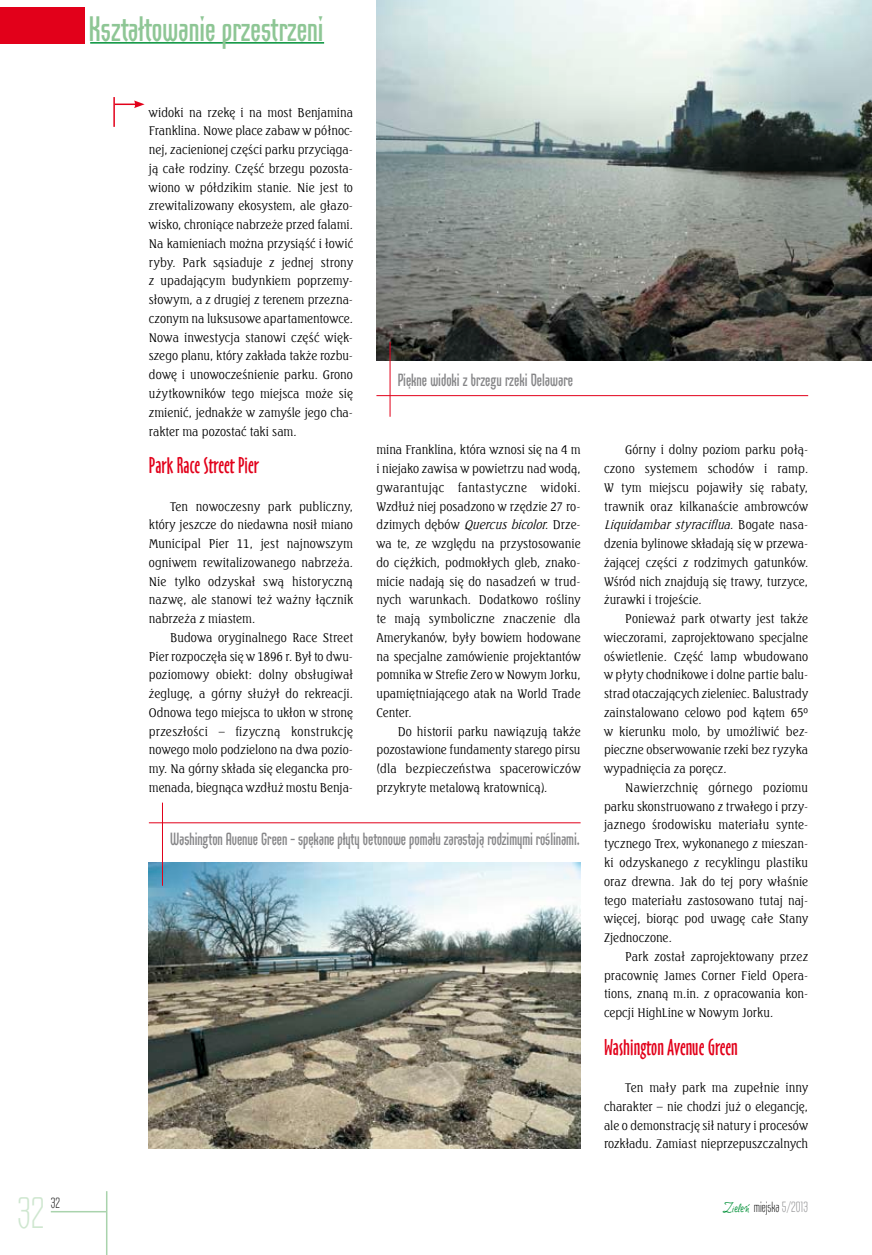
<style>
.page{position:relative;width:872px;height:1255px;background:#fff}
.page>*{position:absolute;margin:0;border:0;box-sizing:border-box;transform-origin:0 0}
.t1{font:300 45px "Orbon Pl ITC";color:#cfe7d0}
.t2{font:700 36px "Orbon Pl ITC";color:#8ec695}
.t3{font:21px "Oz Handicraft BTWGL4";color:#e2001a}
.t4{font:700 18px "Orbon Pl ITC";letter-spacing:-.005em;color:#868688}
.t5{font:300 15px "Orbon Pl ITC";color:#000}
.t6{font:300 12px/18.8px "Seagull TL";letter-spacing:.005em;color:#000;text-align:justify}
.s1{font-style:italic}
.s2{font-family:"ITC Studio Script Com";font-weight:400;color:#009037}
.s3{color:#868688}
</style>
<div class="page">
<img style="left:376px;top:0;width:496px;height:360px">
<hr style="left:106px;top:1191px;width:1px;height:63px;background:#a9d3ac">
<hr style="left:51px;top:1210px;width:55px;height:2px;background:#a9d3ac">
<div style="left:0;top:7px;width:85px;height:37px;background:#e2001a"></div>
<hr style="left:90px;top:42px;width:234px;height:2px;background:#009037">
<hr style="left:113px;top:97px;width:2px;height:30px;background:#e2001a">
<hr style="left:115px;top:103px;width:21px;height:2px;background:#e2001a">
<svg style="left:134px;top:100px;width:11px;height:8px"></svg>
<hr style="left:390px;top:342px;width:1px;height:75px;background:#e2001a">
<hr style="left:376px;top:395px;width:432px;height:1px;background:#e2001a">
<img style="left:149px;top:862px;width:431px;height:286px">
<hr style="left:162px;top:802px;width:1px;height:83px;background:#e2001a">
<hr style="left:149px;top:822px;width:431px;height:1px;background:#e2001a">
<h2 class="t2" style="left:89px;top:10px;width:236px">Kształtowanie przestrzeni</h2>
<p class="t6" style="left:149px;top:102px;width:206px">widoki na rzekę i na most Benjamina Franklina. Nowe place zabaw w północ&shy;nej, zacienionej części parku przyciąga&shy;ją całe rodziny. Część brzegu pozosta&shy;wiono w półdzikim stanie. Nie jest to zrewitalizowany ekosystem, ale głazo&shy;wisko, chroniące nabrzeże przed falami.<br>Na kamieniach można przysiąść i łowić ryby. Park sąsiaduje z jednej strony z upadającym budynkiem poprzemy&shy;słowym, a z drugiej z terenem przezna&shy;czonym na luksusowe apartamentowce.<br>Nowa inwestycja stanowi część więk&shy;szego planu, który zakłada także rozbu&shy;dowę i unowocześnienie parku. Grono użytkowników tego miejsca może się zmienić, jednakże w zamyśle jego cha&shy;rakter ma pozostać taki sam.</p>
<h3 class="t3" style="left:149px;top:451px;width:111px">Park Race Street Pier</h3>
<p class="t6" style="left:149px;top:496px;width:206px;text-indent:21px">Ten nowoczesny park publiczny, który jeszcze do niedawna nosił miano Municipal Pier 11, jest najnowszym ogniwem rewitalizowanego nabrzeża.<br>Nie tylko odzyskał swą historyczną nazwę, ale stanowi też ważny łącznik nabrzeża z miastem.</p>
<p class="t6" style="left:149px;top:627px;width:206px;text-indent:21px">Budowa oryginalnego Race Street Pier rozpoczęła się w 1896 r. Był to dwu&shy;poziomowy obiekt: dolny obsługiwał żeglugę, a górny służył do rekreacji.<br>Odnowa tego miejsca to ukłon w stronę przeszłości – fizyczną konstrukcję nowego molo podzielono na dwa pozio&shy;my. Na górny składa się elegancka pro&shy;menada, biegnąca wzdłuż mostu Benja-</p>
<h3 class="t4" style="left:398px;top:370px;width:177px">Piękne widoki z brzegu rzeki Delaware</h3>
<p class="t6" style="left:376px;top:440px;width:206px">mina Franklina, która wznosi się na 4 m i niejako zawisa w powietrzu nad wodą, gwarantując fantastyczne widoki.<br>Wzdłuż niej posadzono w rzędzie 27 ro&shy;dzimych dębów <span class="s1">Quercusbicolor</span>. Drze&shy;wa te, ze względu na przystosowanie do ciężkich, podmokłych gleb, znako&shy;micie nadają się do nasadzeń w trud&shy;nych warunkach. Dodatkowo rośliny te mają symboliczne znaczenie dla Amerykanów, były bowiem hodowane na specjalne zamówienie projektantów pomnika w Strefie Zero w Nowym Jorku, upamiętniającego atak na World Trade Center.</p>
<p class="t6" style="left:376px;top:721px;width:206px;text-indent:21px">Do historii parku nawiązują także pozostawione fundamenty starego pirsu (dla bezpieczeństwa spacerowiczów przykryte metalową kratownicą).</p>
<h3 class="t4" style="left:170px;top:829px;width:411px">Washington Avenue Green – spękane płyty betonowe pomału zarastają rodzimymi roślinami.</h3>
<p class="t6" style="left:604px;top:440px;width:206px;text-indent:21px">Górny i dolny poziom parku połą&shy;czono systemem schodów i ramp.<br>W tym miejscu pojawiły się rabaty, trawnik oraz kilkanaście ambrowców <span class="s1">Liquidambar styraciflua</span>. B o g a t e n a s a - dzenia bylinowe składają się w przewa&shy;żającej części z rodzimych gatunków.<br>Wśród nich znajdują się trawy, turzyce, żurawki i trojeście.</p>
<p class="t6" style="left:604px;top:609px;width:206px;text-indent:21px">Ponieważ park otwarty jest także wieczorami, zaprojektowano specjalne oświetlenie. Część lamp wbudowano w płyty chodnikowe i dolne partie balu&shy;strad otaczających zieleniec. Balustrady zainstalowano celowo pod kątem 65º w kierunku molo, by umożliwić bez&shy;pieczne obserwowanie rzeki bez ryzyka wypadnięcia za poręcz.</p>
<p class="t6" style="left:604px;top:777px;width:206px;text-indent:21px">Nawierzchnię górnego poziomu parku skonstruowano z trwałego i przy&shy;jaznego środowisku materiału synte&shy;tycznego Trex, wykonanego z mieszan&shy;ki odzyskanego z recyklingu plastiku oraz drewna. Jak do tej pory właśnie tego materiału zastosowano tutaj naj&shy;więcej, biorąc pod uwagę całe Stany Zjednoczone.</p>
<p class="t6" style="left:604px;top:946px;width:206px;text-indent:21px">Park został zaprojektowany przez pracownię James Corner Field Opera&shy;tions, znaną m.in. z opracowania kon&shy;cepcji HighLine w Nowym Jorku.</p>
<h3 class="t3" style="left:604px;top:1033px;width:135px">Washington Avenue Green</h3>
<p class="t6" style="left:604px;top:1077px;width:206px;text-indent:21px">Ten mały park ma zupełnie inny charakter – nie chodzi już o elegancję, ale o demonstrację sił natury i procesów rozkładu. Zamiast nieprzepuszczalnych</p>
<h1 class="t1" style="left:17px;top:1189px;width:29px">32</h1>
<p class="t5" style="left:723px;top:1198px;width:86px"><span class="s2">Zieleń</span> miejska <span class="s3">5/2013</span></p>
<p class="t5" style="left:51px;top:1194px;width:11px">32</p>
</div>
